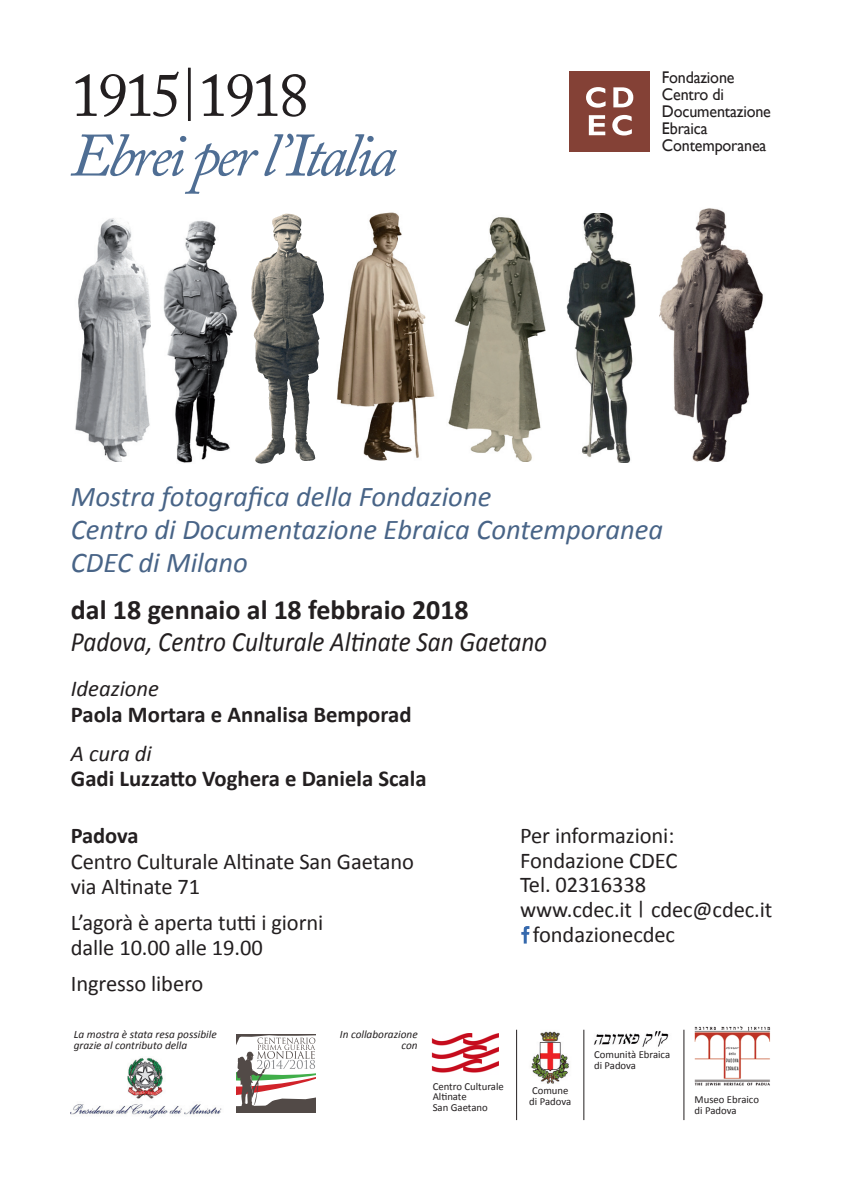
<style>
.page{position:relative;width:842px;height:1191px;background:#fff}
.page>*{position:absolute;margin:0;border:0;box-sizing:border-box;transform-origin:0 0}
.titolo_maiuscoletto{font:italic 61.1px "Adobe Caslon Pro";letter-spacing:-.06em;color:#4f6e94}
.titolo_maiuscoletto-2{font:61.1px "Adobe Caslon Pro";letter-spacing:-.06em;color:#231f20}
.t1{font:italic 28.7px "Calibri";color:#486487}
.t2{font:italic 28px "Calibri";color:#231f20;scale:.9 1}
.t3{font:700 28px "Calibri";color:#231f20}
.t4{font:700 22.7px "Calibri";color:#231f20}
.t5{font:italic 22.7px "Calibri";color:#231f20}
.Didascalie{font:22.5px "Calibri";letter-spacing:-.005em;color:#231f20}
.Didascalie-2{font:700 22.5px "Calibri";letter-spacing:-.01em;color:#231f20}
.testo{font:16.9px "Gill Sans";letter-spacing:-.01em;color:#231f20;scale:.95 1}
.t6{font:italic 11.3px "Calibri";color:#231f20}
.t7{font:10.7px "Calibri";color:#231f20}
.s1{font-size:52.2px}
.s2{font-family:"Helvetica LT Std";font-size:22px}
</style>
<div class="page">
<img style="left:163px;top:220px;width:74px;height:243px">
<img style="left:337px;top:212px;width:98px;height:249px">
<img style="left:448px;top:217px;width:98px;height:245px">
<img style="left:75px;top:218px;width:75px;height:244px">
<img style="left:566px;top:213px;width:70px;height:250px">
<img style="left:251px;top:214px;width:36px;height:250px">
<img style="left:659px;top:208px;width:104px;height:253px">
<div style="left:569px;top:71px;width:81px;height:81px;background:#844136"></div>
<svg style="left:586px;top:87px;width:20px;height:21px"></svg>
<svg style="left:589px;top:115px;width:16px;height:20px"></svg>
<svg style="left:613px;top:87px;width:20px;height:20px"></svg>
<svg style="left:612px;top:115px;width:20px;height:20px"></svg>
<img style="left:521px;top:926px;width:8px;height:17px">
<img style="left:71px;top:1057px;width:151px;height:61px">
<svg style="left:236px;top:1034px;width:80px;height:78px"></svg>
<hr style="left:516px;top:1029px;width:1px;height:91px;background:#231f20">
<hr style="left:583px;top:1029px;width:1px;height:91px;background:#231f20">
<hr style="left:684px;top:1029px;width:1px;height:91px;background:#231f20">
<img style="left:694px;top:1027px;width:77px;height:59px">
<img style="left:593px;top:1031px;width:76px;height:16px">
<img style="left:431px;top:1033px;width:67px;height:40px">
<img style="left:531px;top:1031px;width:38px;height:53px">
<p class="titolo_maiuscoletto-2" style="left:71px;top:59px;width:240px">1915<span class="s1">|</span>1918</p>
<p class="titolo_maiuscoletto" style="left:71px;top:119px;width:327px">Ebrei per l’Italia</p>
<p class="testo" style="left:662px;top:67px;width:78px">Fondazione</p>
<p class="testo" style="left:662px;top:84px;width:67px">Centro di</p>
<p class="testo" style="left:662px;top:101px;width:116px">Documentazione</p>
<p class="testo" style="left:662px;top:118px;width:50px">Ebraica</p>
<p class="testo" style="left:662px;top:135px;width:111px">Contemporanea</p>
<p class="t1" style="left:71px;top:477px;width:422px">Mostra fotografica della Fondazione</p>
<p class="t1" style="left:71px;top:510px;width:594px">Centro di Documentazione Ebraica Contemporanea</p>
<p class="t1" style="left:71px;top:543px;width:179px">CDEC di Milano</p>
<p class="t3" style="left:71px;top:592px;width:399px">dal 18 gennaio al 18 febbraio 2018</p>
<p class="t2" style="left:71px;top:622px;width:531px">Padova, Centro Culturale Altinate San Gaetano</p>
<p class="t5" style="left:71px;top:673px;width:90px">Ideazione</p>
<p class="t4" style="left:71px;top:699px;width:342px">Paola Mortara e Annalisa Bemporad</p>
<p class="t5" style="left:71px;top:738px;width:82px">A cura di</p>
<p class="t4" style="left:71px;top:764px;width:357px">Gadi Luzzatto Voghera e Daniela Scala</p>
<p class="Didascalie-2" style="left:71px;top:821px;width:69px">Padova</p>
<p class="Didascalie" style="left:71px;top:847px;width:345px">Centro Culturale Altinate San Gaetano</p>
<p class="Didascalie" style="left:71px;top:872px;width:131px">via Altinate 71</p>
<p class="Didascalie" style="left:71px;top:908px;width:254px">L’agorà è aperta tutti i giorni</p>
<p class="Didascalie" style="left:71px;top:933px;width:193px">dalle 10.00 alle 19.00</p>
<p class="Didascalie" style="left:71px;top:969px;width:134px">Ingresso libero</p>
<p class="t6" style="left:74px;top:1026px;width:144px">La mostra è stata resa possibile</p>
<p class="t6" style="left:74px;top:1038px;width:115px">grazie al contributo della</p>
<p class="t6" style="left:340px;top:1026px;width:79px">In collaborazione</p>
<p class="t6" style="left:402px;top:1037px;width:18px">con</p>
<p class="t7" style="left:433px;top:1079px;width:73px">Centro Culturale</p>
<p class="t7" style="left:433px;top:1090px;width:36px">Altinate</p>
<p class="t7" style="left:433px;top:1100px;width:57px">San Gaetano</p>
<p class="Didascalie" style="left:520px;top:821px;width:156px">Per informazioni:</p>
<p class="Didascalie" style="left:520px;top:846px;width:159px">Fondazione CDEC</p>
<p class="Didascalie" style="left:520px;top:870px;width:128px">Tel. 02316338</p>
<p class="Didascalie" style="left:520px;top:895px;width:254px">www.cdec.it <span class="s2">|</span> cdec@cdec.it</p>
<p class="Didascalie" style="left:533px;top:920px;width:144px">fondazionecdec</p>
<p class="t7" style="left:532px;top:1083px;width:38px">Comune</p>
<p class="t7" style="left:529px;top:1094px;width:43px">di Padova</p>
<p class="t7" style="left:594px;top:1047px;width:78px">Comunità Ebraica</p>
<p class="t7" style="left:594px;top:1058px;width:43px">di Padova</p>
<p class="t7" style="left:695px;top:1093px;width:66px">Museo Ebraico</p>
<p class="t7" style="left:695px;top:1103px;width:43px">di Padova</p>
</div>
